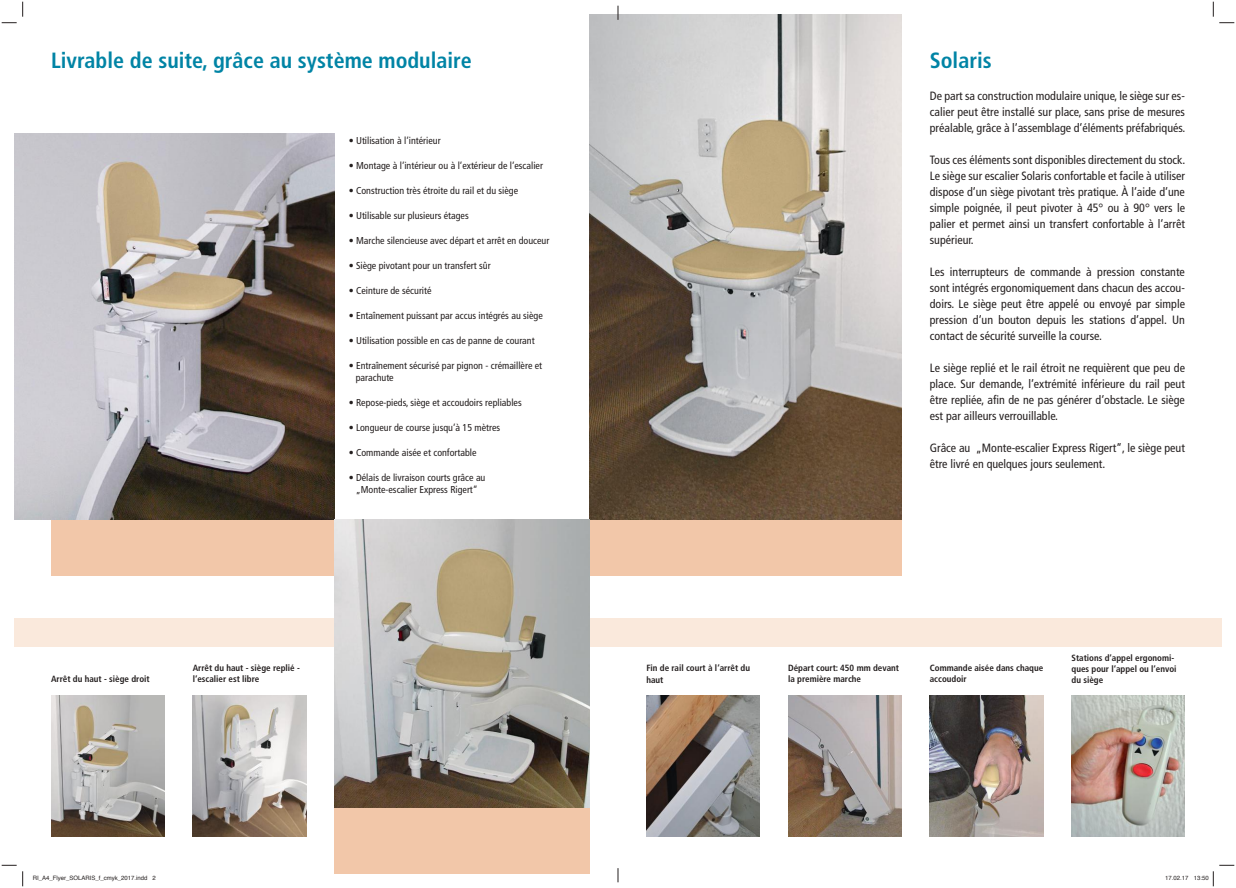
<style>
.page{position:relative;width:1236px;height:888px;background:#fff}
.page>*{position:absolute;margin:0;border:0;box-sizing:border-box;transform-origin:0 0}
.t1{font:700 condensed 22px "Frutiger";color:#0084a5}
.t2{font:condensed 12px/16px "Frutiger";color:#241f1f;text-align:justify}
.t3{font:condensed 10px/12px "Frutiger";color:#241f1f}
.t4{font:700 condensed 9px/10.8px "Frutiger";color:#241f1f}
.t5{font:6px "Helvetica";color:#241f1f}
</style>
<div class="page">
<div style="left:51px;top:519px;width:850px;height:56px;background:#f2c7a9"></div>
<img style="left:590px;top:14px;width:311px;height:505px">
<div style="left:14px;top:618px;width:1208px;height:28px;background:#fae9dc"></div>
<img style="left:788px;top:695px;width:113px;height:141px">
<img style="left:646px;top:695px;width:114px;height:141px">
<img style="left:930px;top:695px;width:113px;height:141px">
<img style="left:193px;top:695px;width:113px;height:141px">
<img style="left:1072px;top:695px;width:113px;height:141px">
<img style="left:14px;top:133px;width:320px;height:386px">
<img style="left:334px;top:519px;width:256px;height:289px">
<div style="left:334px;top:808px;width:256px;height:65px;background:#f2c7a9"></div>
<img style="left:51px;top:695px;width:113px;height:141px">
<svg style="left:618px;top:6px;width:1px;height:14px"></svg>
<svg style="left:618px;top:868px;width:1px;height:14px"></svg>
<svg style="left:2px;top:864px;width:15px;height:1px"></svg>
<svg style="left:1219px;top:864px;width:15px;height:1px"></svg>
<svg style="left:2px;top:2px;width:22px;height:22px"></svg>
<svg style="left:22px;top:871px;width:2px;height:15px"></svg>
<svg style="left:1213px;top:2px;width:21px;height:22px"></svg>
<svg style="left:1212px;top:871px;width:2px;height:15px"></svg>
<h1 class="t1" style="left:51px;top:47px;width:422px">Livrable de suite, grâce au système modulaire</h1>
<p class="t3" style="left:349px;top:134px;width:93px">• Utilisation à l‘intérieur</p>
<p class="t3" style="left:349px;top:159px;width:196px">• Montage à l‘intérieur ou à l‘extérieur de l‘escalier</p>
<p class="t3" style="left:349px;top:184px;width:171px">• Construction très étroite du rail et du siège</p>
<p class="t3" style="left:349px;top:209px;width:122px">• Utilisable sur plusieurs étages</p>
<p class="t3" style="left:349px;top:234px;width:202px">• Marche silencieuse avec départ et arrêt en douceur</p>
<p class="t3" style="left:349px;top:259px;width:143px">• Siège pivotant pour un transfert sûr</p>
<p class="t3" style="left:349px;top:284px;width:84px">• Ceinture de sécurité</p>
<p class="t3" style="left:349px;top:309px;width:196px">• Entaînement puissant par accus intégrés au siège</p>
<p class="t3" style="left:349px;top:334px;width:188px">• Utilisation possible en cas de panne de courant</p>
<p class="t3" style="left:356px;top:359px;width:188px;text-indent:-7px">• Entraînement sécurisé par pignon - crémaillère et parachute</p>
<p class="t3" style="left:349px;top:396px;width:175px">• Repose-pieds, siège et accoudoirs repliables</p>
<p class="t3" style="left:349px;top:421px;width:153px">• Longueur de course jusqu‘à 15 mètres</p>
<p class="t3" style="left:349px;top:446px;width:129px">• Commande aisée et confortable</p>
<p class="t3" style="left:349px;top:471px;width:138px;text-align:center">• Délais de livraison courts grâce au „Monte-escalier Express Rigert“</p>
<h1 class="t1" style="left:930px;top:47px;width:63px">Solaris</h1>
<p class="t2" style="left:930px;top:87px;width:257px">De part sa construction modulaire unique, le siège sur es&shy;calier peut être installé sur place, sans prise de mesures préalable, grâce à l‘assemblage d‘éléments préfabriqués.</p>
<p class="t2" style="left:930px;top:151px;width:257px">Tous ces éléments sont disponibles directement du stock.<br>Le siège sur escalier Solaris confortable et facile à utiliser dispose d‘un siège pivotant très pratique. À l‘aide d‘une simple poignée, il peut pivoter à 45° ou à 90° vers le palier et permet ainsi un transfert confortable à l‘arrêt supérieur.</p>
<p class="t2" style="left:930px;top:263px;width:257px">Les interrupteurs de commande à pression constante sont intégrés ergonomiquement dans chacun des accou&shy;doirs. Le siège peut être appelé ou envoyé par simple pression d‘un bouton depuis les stations d‘appel. Un contact de sécurité surveille la course.</p>
<p class="t2" style="left:930px;top:359px;width:257px">Le siège replié et le rail étroit ne requièrent que peu de place. Sur demande, l‘extrémité inférieure du rail peut être repliée, afin de ne pas générer d‘obstacle. Le siège est par ailleurs verrouillable.</p>
<p class="t2" style="left:930px;top:439px;width:257px">Grâce au „Monte-escalier Express Rigert“, le siège peut être livré en quelques jours seulement.</p>
<p class="t4" style="left:51px;top:673px;width:100px">Arrêt du haut - siège droit</p>
<p class="t4" style="left:193px;top:662px;width:109px">Arrêt du haut - siège replié - l‘escalier est libre</p>
<p class="t4" style="left:646px;top:662px;width:105px;line-height:12px">Fin de rail court à l‘arrêt du haut</p>
<p class="t4" style="left:788px;top:662px;width:112px">Départ court: 450 mm devant la première marche</p>
<p class="t4" style="left:930px;top:662px;width:115px">Commande aisée dans chaque accoudoir</p>
<p class="t4" style="left:1072px;top:652px;width:107px">Stations d‘appel ergonomi&shy;ques pour l‘appel ou l‘envoi du siège</p>
<p class="t5" style="left:33px;top:873px;width:125px">RI_A4_Flyer_SOLARIS_f_cmyk_2017.indd 2</p>
<p class="t5" style="left:1165px;top:873px;width:45px">17.02.17 13:50</p>
</div>
